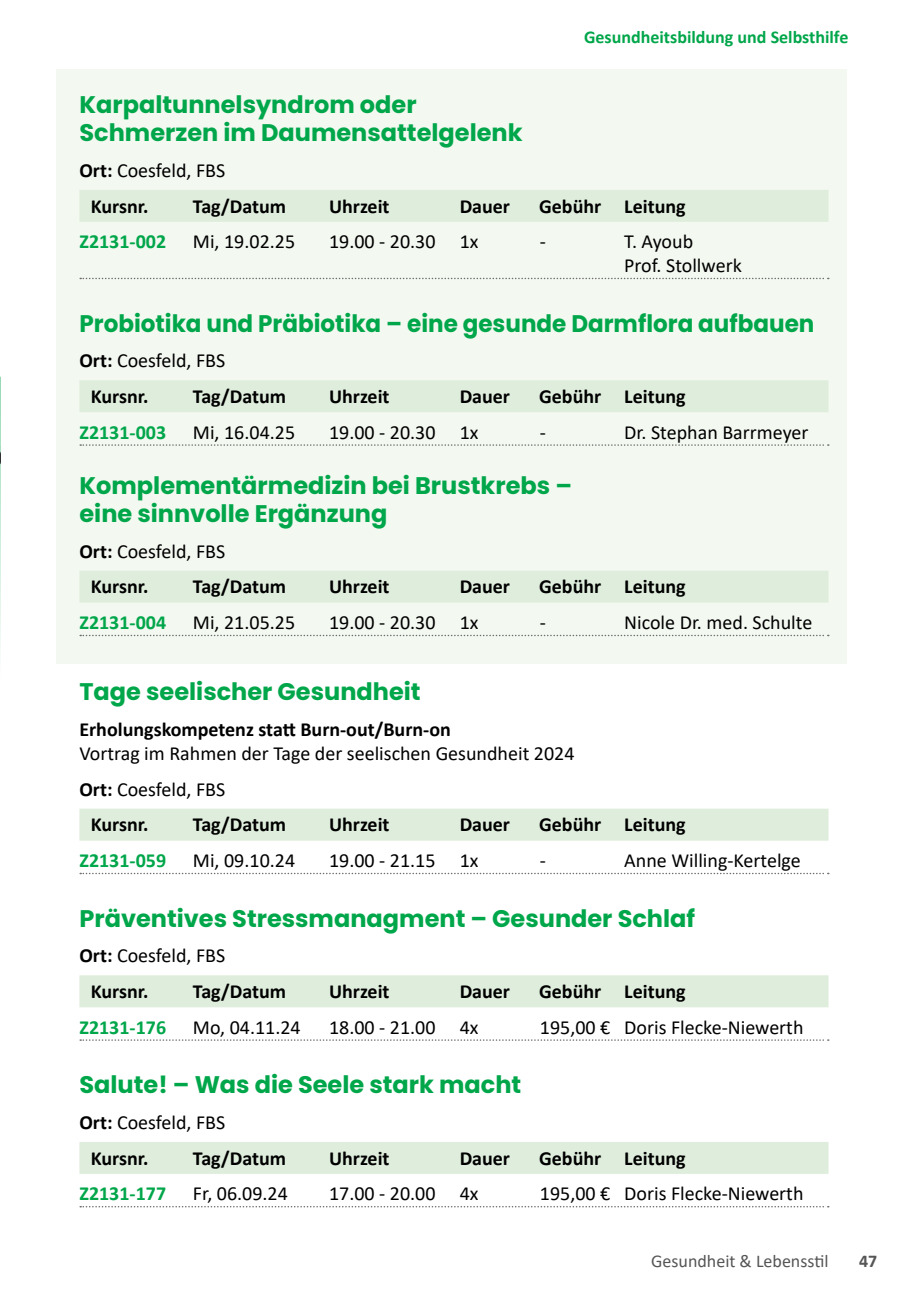
<style>
.page{position:relative;width:908px;height:1304px;background:#fff}
.page>*{position:absolute;margin:0;border:0;box-sizing:border-box;transform-origin:0 0}
.t1{font:700 24px/27.8px "Poppins";color:#00a64a}
.t2{font:700 24px "Poppins";color:#00a64a;scale:.96 1}
.t3{font:20px/35.8px "Calibri";color:#000}
.t4{font:700 20px "Calibri";color:#000}
.t5{font:700 20px "Calibri";color:#00a64a}
.t6{font:700 18px "Calibri";color:#00a64a}
.t7{font:18px "Calibri";color:#565656}
.t8{font:700 18px "Calibri";color:#565656}
.s1{font-weight:700}
</style>
<div class="page">
<div style="left:57px;top:69px;width:789px;height:594px;background:#f3f8f1"></div>
<svg style="left:0;top:376px;width:1px;height:275px"></svg>
<img style="left:0;top:432px;width:1px;height:163px">
<div style="left:79px;top:190px;width:749px;height:32px;background:#dfeedc"></div>
<svg style="left:80px;top:278px;width:748px;height:1px"></svg>
<div style="left:79px;top:380px;width:749px;height:32px;background:#dfeedc"></div>
<svg style="left:80px;top:444px;width:748px;height:2px"></svg>
<div style="left:79px;top:571px;width:749px;height:32px;background:#dfeedc"></div>
<svg style="left:80px;top:635px;width:748px;height:1px"></svg>
<div style="left:79px;top:809px;width:749px;height:32px;background:#dfeedc"></div>
<svg style="left:80px;top:873px;width:748px;height:1px"></svg>
<div style="left:79px;top:975px;width:749px;height:32px;background:#dfeedc"></div>
<svg style="left:80px;top:1039px;width:748px;height:2px"></svg>
<div style="left:79px;top:1142px;width:749px;height:32px;background:#dfeedc"></div>
<svg style="left:80px;top:1206px;width:748px;height:1px"></svg>
<p class="t6" style="left:583px;top:24px;width:266px">Gesundheitsbildung und Selbsthilfe</p>
<p class="t1" style="left:79px;top:91px;width:444px">Karpaltunnelsyndrom oder<br>Schmerzen im Daumensattelgelenk</p>
<p class="t3" style="left:91px;top:152px;width:136px;text-indent:-11px"><span class="s1">Ort:</span> Coesfeld, FBS<br><span class="s1">Kursnr.</span></p>
<p class="t4" style="left:193px;top:192px;width:95px">Tag/Datum</p>
<p class="t4" style="left:329px;top:192px;width:62px">Uhrzeit</p>
<p class="t4" style="left:459px;top:192px;width:52px">Dauer</p>
<p class="t4" style="left:539px;top:192px;width:148px">Gebühr Leitung</p>
<p class="t5" style="left:79px;top:227px;width:88px">Z2131-002</p>
<p class="t3" style="left:193px;top:223px;width:104px">Mi, 19.02.25</p>
<p class="t3" style="left:329px;top:223px;width:151px">19.00 - 20.30 1x</p>
<p class="t3" style="left:539px;top:223px;width:8px">-</p>
<p class="t3" style="left:624px;top:229px;width:119px;line-height:23.8px">T. Ayoub<br>Prof. Stollwerk</p>
<p class="t2" style="left:79px;top:309px;width:766px">Probiotika und Präbiotika – eine gesunde Darmflora aufbauen</p>
<p class="t3" style="left:91px;top:342px;width:136px;text-indent:-11px"><span class="s1">Ort:</span> Coesfeld, FBS<br><span class="s1">Kursnr.</span></p>
<p class="t4" style="left:193px;top:382px;width:95px">Tag/Datum</p>
<p class="t4" style="left:329px;top:382px;width:62px">Uhrzeit</p>
<p class="t4" style="left:459px;top:382px;width:52px">Dauer</p>
<p class="t4" style="left:539px;top:382px;width:148px">Gebühr Leitung</p>
<p class="t5" style="left:79px;top:418px;width:88px">Z2131-003</p>
<p class="t3" style="left:193px;top:414px;width:104px">Mi, 16.04.25</p>
<p class="t3" style="left:329px;top:414px;width:151px">19.00 - 20.30 1x</p>
<p class="t3" style="left:539px;top:414px;width:8px">-</p>
<p class="t3" style="left:624px;top:414px;width:186px">Dr. Stephan Barrmeyer</p>
<p class="t1" style="left:79px;top:472px;width:494px">Komplementärmedizin bei Brustkrebs – eine sinnvolle Ergänzung</p>
<p class="t3" style="left:91px;top:533px;width:136px;text-indent:-11px"><span class="s1">Ort:</span> Coesfeld, FBS<br><span class="s1">Kursnr.</span></p>
<p class="t4" style="left:193px;top:573px;width:95px">Tag/Datum</p>
<p class="t4" style="left:329px;top:573px;width:62px">Uhrzeit</p>
<p class="t4" style="left:459px;top:573px;width:52px">Dauer</p>
<p class="t4" style="left:539px;top:573px;width:148px">Gebühr Leitung</p>
<p class="t5" style="left:79px;top:608px;width:88px">Z2131-004</p>
<p class="t3" style="left:193px;top:604px;width:104px">Mi, 21.05.25</p>
<p class="t3" style="left:329px;top:604px;width:151px">19.00 - 20.30 1x</p>
<p class="t3" style="left:539px;top:604px;width:8px">-</p>
<p class="t3" style="left:624px;top:604px;width:189px">Nicole Dr. med. Schulte</p>
<p class="t1" style="left:79px;top:678px;width:342px">Tage seelischer Gesundheit</p>
<p class="t4" style="left:79px;top:715px;width:373px">Erholungskompetenz statt Burn-out/Burn-on</p>
<p class="t3" style="left:79px;top:735px;width:496px">Vortrag im Rahmen der Tage der seelischen Gesundheit 2024</p>
<p class="t3" style="left:79px;top:771px;width:147px"><span class="s1">Ort:</span> Coesfeld, FBS</p>
<p class="t4" style="left:91px;top:811px;width:59px">Kursnr.</p>
<p class="t4" style="left:193px;top:811px;width:95px">Tag/Datum</p>
<p class="t4" style="left:329px;top:811px;width:62px">Uhrzeit</p>
<p class="t4" style="left:459px;top:811px;width:52px">Dauer</p>
<p class="t4" style="left:539px;top:811px;width:148px">Gebühr Leitung</p>
<p class="t5" style="left:79px;top:846px;width:88px">Z2131-059</p>
<p class="t3" style="left:193px;top:842px;width:104px">Mi, 09.10.24</p>
<p class="t3" style="left:329px;top:842px;width:151px">19.00 - 21.15 1x</p>
<p class="t3" style="left:539px;top:842px;width:8px">-</p>
<p class="t3" style="left:624px;top:842px;width:178px">Anne Willing-Kertelge</p>
<p class="t1" style="left:79px;top:904px;width:617px">Präventives Stressmanagment – Gesunder Schlaf</p>
<p class="t3" style="left:91px;top:937px;width:136px;text-indent:-11px"><span class="s1">Ort:</span> Coesfeld, FBS<br><span class="s1">Kursnr.</span></p>
<p class="t4" style="left:193px;top:977px;width:95px">Tag/Datum</p>
<p class="t4" style="left:329px;top:977px;width:62px">Uhrzeit</p>
<p class="t4" style="left:459px;top:977px;width:52px">Dauer</p>
<p class="t4" style="left:539px;top:977px;width:148px">Gebühr Leitung</p>
<p class="t5" style="left:79px;top:1013px;width:88px">Z2131-176</p>
<p class="t3" style="left:193px;top:1009px;width:109px">Mo, 04.11.24</p>
<p class="t3" style="left:329px;top:1009px;width:151px">18.00 - 21.00 4x</p>
<p class="t3" style="left:539px;top:1009px;width:265px">195,00 € Doris Flecke-Niewerth</p>
<p class="t1" style="left:79px;top:1071px;width:443px">Salute! – Was die Seele stark macht</p>
<p class="t3" style="left:91px;top:1104px;width:136px;text-indent:-11px"><span class="s1">Ort:</span> Coesfeld, FBS<br><span class="s1">Kursnr.</span></p>
<p class="t4" style="left:193px;top:1144px;width:95px">Tag/Datum</p>
<p class="t4" style="left:329px;top:1144px;width:62px">Uhrzeit</p>
<p class="t4" style="left:459px;top:1144px;width:52px">Dauer</p>
<p class="t4" style="left:539px;top:1144px;width:148px">Gebühr Leitung</p>
<p class="t5" style="left:79px;top:1179px;width:88px">Z2131-177</p>
<p class="t3" style="left:193px;top:1175px;width:96px">Fr, 06.09.24</p>
<p class="t3" style="left:329px;top:1175px;width:151px">17.00 - 20.00 4x</p>
<p class="t3" style="left:539px;top:1175px;width:265px">195,00 € Doris Flecke-Niewerth</p>
<p class="t7" style="left:651px;top:1249px;width:179px">Gesundheit &amp; Lebensstil</p>
<p class="t8" style="left:858px;top:1249px;width:20px">47</p>
</div>
